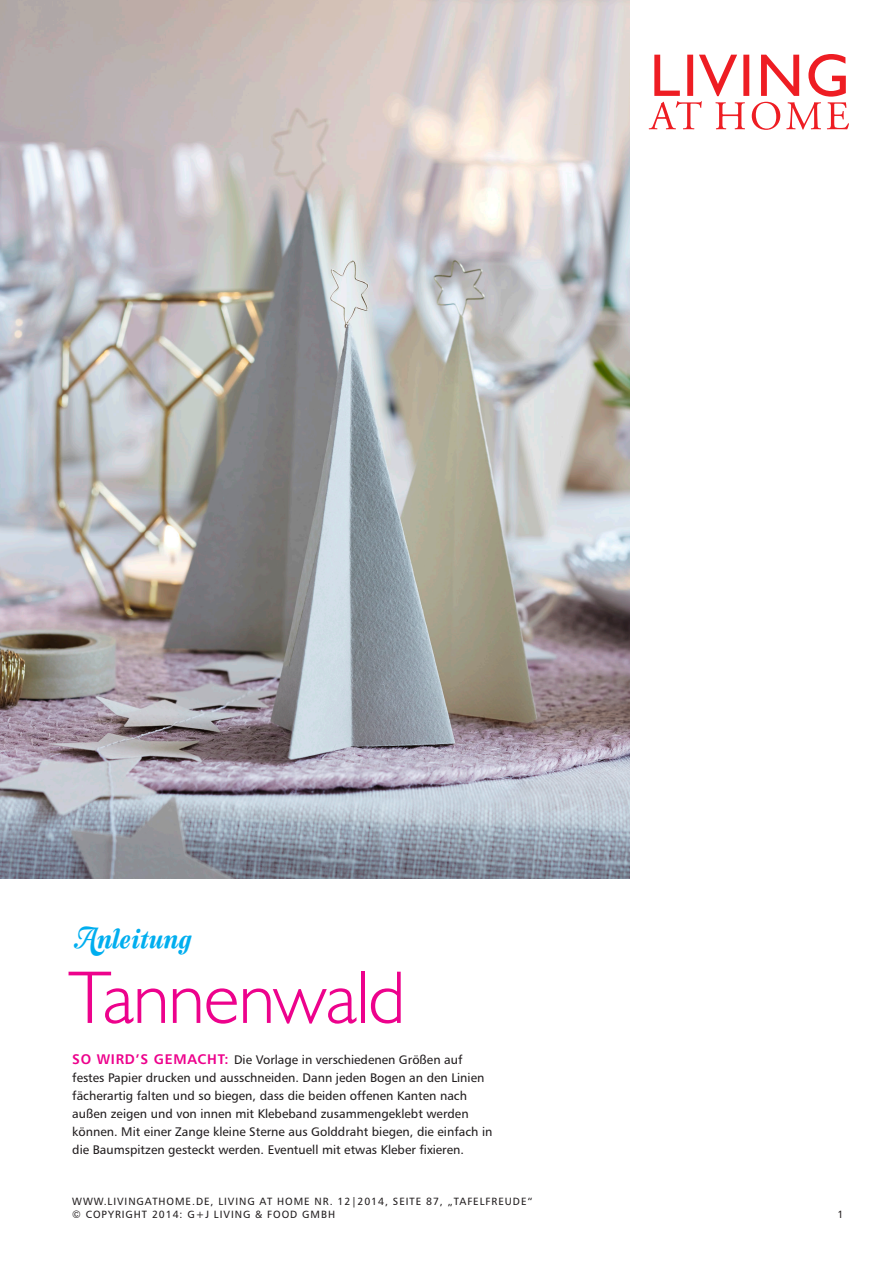
<style>
.page{position:relative;width:893px;height:1263px;background:#fff}
.page>*{position:absolute;margin:0;border:0;box-sizing:border-box;transform-origin:0 0}
.B05_____Humanist_521{font:300 75px "Humanist 521 BT";letter-spacing:-.01em;color:#ed028c}
.t1{font:27px "Semilla";letter-spacing:.03em;color:#00aeef}
.E01_____Regular___BU{font:12.45px/18px "Humanist 777 BT Roman B";color:#231f20}
.H07_____Fußnote{font:10.5px "Humanist 777 BT Roman B";letter-spacing:.09em;color:#231f20}
.s1{font-family:"Humanist 777 BT Bold B";font-size:13.95px;color:#ed028c}
</style>
<div class="page">
<img style="left:0;top:0;width:629px;height:878px">
<svg style="left:649px;top:54px;width:199px;height:76px"></svg>
<p class="t1" style="left:74px;top:922px;width:118px">Anleitung</p>
<p class="B05_____Humanist_521" style="left:68px;top:951px;width:339px">Tannenwald</p>
<p class="E01_____Regular___BU" style="left:72px;top:1051px;width:422px"><span class="s1">SO WIRD’S GEMACHT:</span> Die Vorlage in verschiedenen Größen auf festes Papier drucken und ausschneiden. Dann jeden Bogen an den Linien fächerartig falten und so biegen, dass die beiden offenen Kanten nach außen zeigen und von innen mit Klebeband zusammengeklebt werden können. Mit einer Zange kleine Sterne aus Golddraht biegen, die einfach in die Baumspitzen gesteckt werden. Eventuell mit etwas Kleber fixieren.</p>
<p class="H07_____Fußnote" style="left:72px;top:1194px;width:462px">WWW.LIVINGATHOME.DE, LIVING AT HOME NR. 12|2014, SEITE 87, „TAFELFREUDE“</p>
<p class="H07_____Fußnote" style="left:72px;top:1208px;width:264px">© COPYRIGHT 2014: G+J LIVING &amp; FOOD GMBH</p>
<p class="H07_____Fußnote" style="left:837px;top:1207px;width:7px">1</p>
</div>
